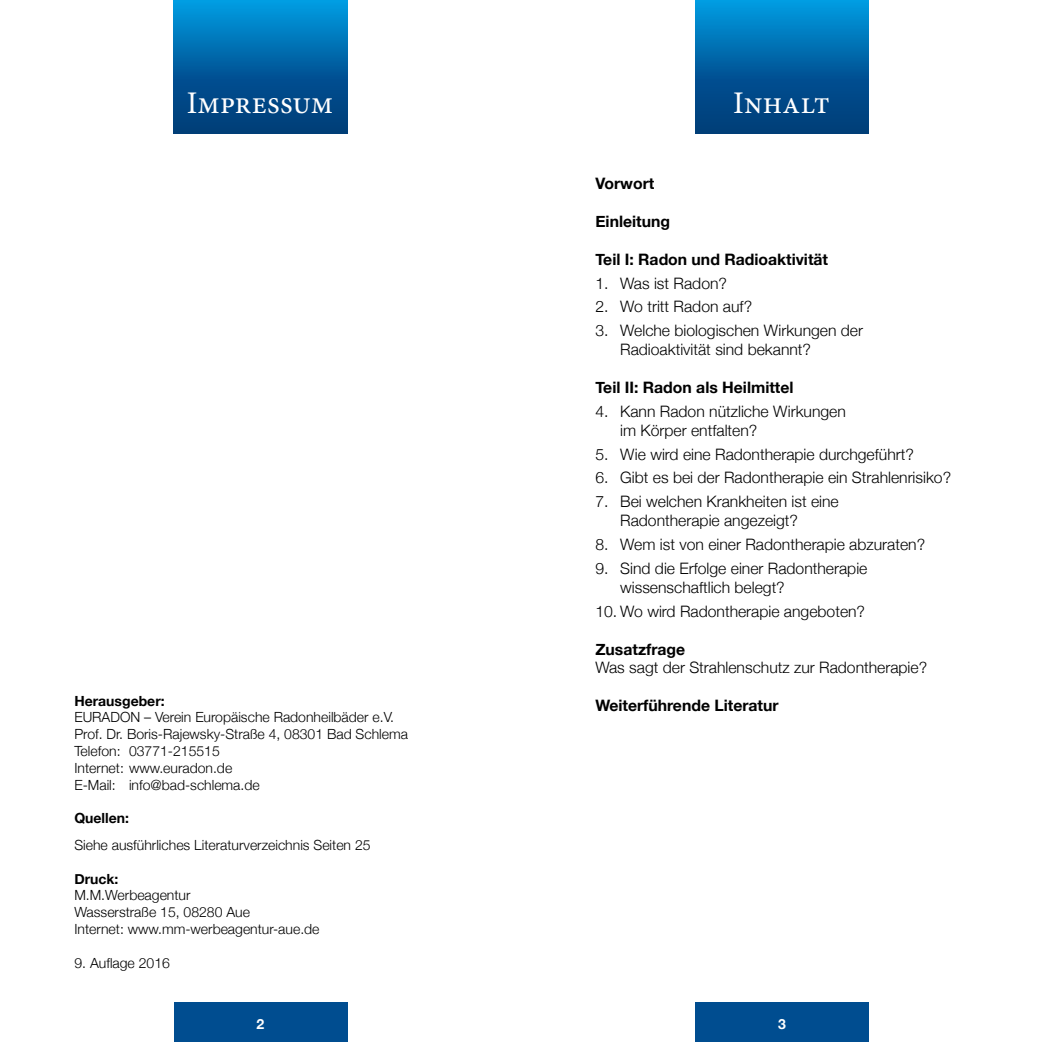
<style>
.page{position:relative;width:1042px;height:1042px;background:#fff}
.page>*{position:absolute;margin:0;border:0;box-sizing:border-box;transform-origin:0 0}
.t1{font:31.5px "Minion Pro";letter-spacing:.005em;color:#fff}
.t2{font:300 15.75px/18.9px "Helvetica Neue";color:#000}
.t3{font:700 15.75px "Helvetica Neue";color:#000}
.t4{font:300 14px/16.8px "Helvetica Neue";color:#000}
.t5{font:700 14px "Helvetica Neue";color:#000}
.t6{font:700 14px "Helvetica Neue";color:#fff}
</style>
<div class="page">
<div style="left:695px;top:0;width:174px;height:134px;background:linear-gradient(to bottom,#0095dc,#00316d)"></div>
<div style="left:174px;top:0;width:173px;height:134px;background:linear-gradient(to bottom,#0096dd,#00316d)"></div>
<div style="left:695px;top:1002px;width:174px;height:40px;background:#004d90"></div>
<div style="left:174px;top:1002px;width:173px;height:40px;background:#004d90"></div>
<h1 class="t1" style="left:187px;top:82px;width:148px">Impressum</h1>
<h1 class="t1" style="left:733px;top:82px;width:98px">Inhalt</h1>
<p class="t5" style="left:74px;top:689px;width:92px">Herausgeber:</p>
<p class="t4" style="left:74px;top:708px;width:335px">EURADON – Verein Europäische Radonheilbäder e.V.<br>Prof. Dr. Boris-Rajewsky-Straße 4, 08301 Bad Schlema Telefon: 03771-215515<br>Internet: www.euradon.de<br>E-Mail: info@bad-schlema.de</p>
<p class="t5" style="left:74px;top:807px;width:56px">Quellen:</p>
<p class="t4" style="left:74px;top:835px;width:298px">Siehe ausführliches Literaturverzeichnis Seiten 25</p>
<p class="t5" style="left:74px;top:867px;width:46px">Druck:</p>
<p class="t4" style="left:74px;top:886px;width:247px">M.M.Werbeagentur<br>Wasserstraße 15, 08280 Aue<br>Internet: www.mm-werbeagentur-aue.de</p>
<p class="t4" style="left:74px;top:953px;width:97px">9. Auflage 2016</p>
<p class="t3" style="left:595px;top:171px;width:60px">Vorwort</p>
<p class="t3" style="left:595px;top:209px;width:76px">Einleitung</p>
<p class="t3" style="left:595px;top:247px;width:234px">Teil I: Radon und Radioaktivität</p>
<p class="t2" style="left:595px;top:272px;width:133px">1. Was ist Radon?</p>
<p class="t2" style="left:595px;top:296px;width:158px">2. Wo tritt Radon auf?</p>
<p class="t2" style="left:620px;top:320px;width:244px;text-indent:-25px">3. Welche biologischen Wirkungen der<br>Radioaktivität sind bekannt?</p>
<p class="t3" style="left:595px;top:375px;width:200px">Teil II: Radon als Heilmittel</p>
<p class="t2" style="left:620px;top:401px;width:227px;text-indent:-25px">4. Kann Radon nützliche Wirkungen im Körper entfalten?</p>
<p class="t2" style="left:595px;top:443px;width:320px">5. Wie wird eine Radontherapie durchgeführt?</p>
<p class="t2" style="left:595px;top:467px;width:357px">6. Gibt es bei der Radontherapie ein Strahlenrisiko?</p>
<p class="t2" style="left:620px;top:491px;width:220px;text-indent:-25px">7. Bei welchen Krankheiten ist eine<br>Radontherapie angezeigt?</p>
<p class="t2" style="left:595px;top:534px;width:331px">8. Wem ist von einer Radontherapie abzuraten?</p>
<p class="t2" style="left:620px;top:558px;width:249px;text-indent:-25px">9. Sind die Erfolge einer Radontherapie wissenschaftlich belegt?</p>
<p class="t2" style="left:595px;top:600px;width:271px">10. Wo wird Radontherapie angeboten?</p>
<p class="t3" style="left:595px;top:636px;width:91px">Zusatzfrage</p>
<p class="t2" style="left:595px;top:657px;width:333px">Was sagt der Strahlenschutz zur Radontherapie?</p>
<p class="t3" style="left:595px;top:693px;width:185px">Weiterführende Literatur</p>
<p class="t6" style="left:257px;top:1013px;width:9px">2</p>
<p class="t6" style="left:778px;top:1013px;width:9px">3</p>
</div>
